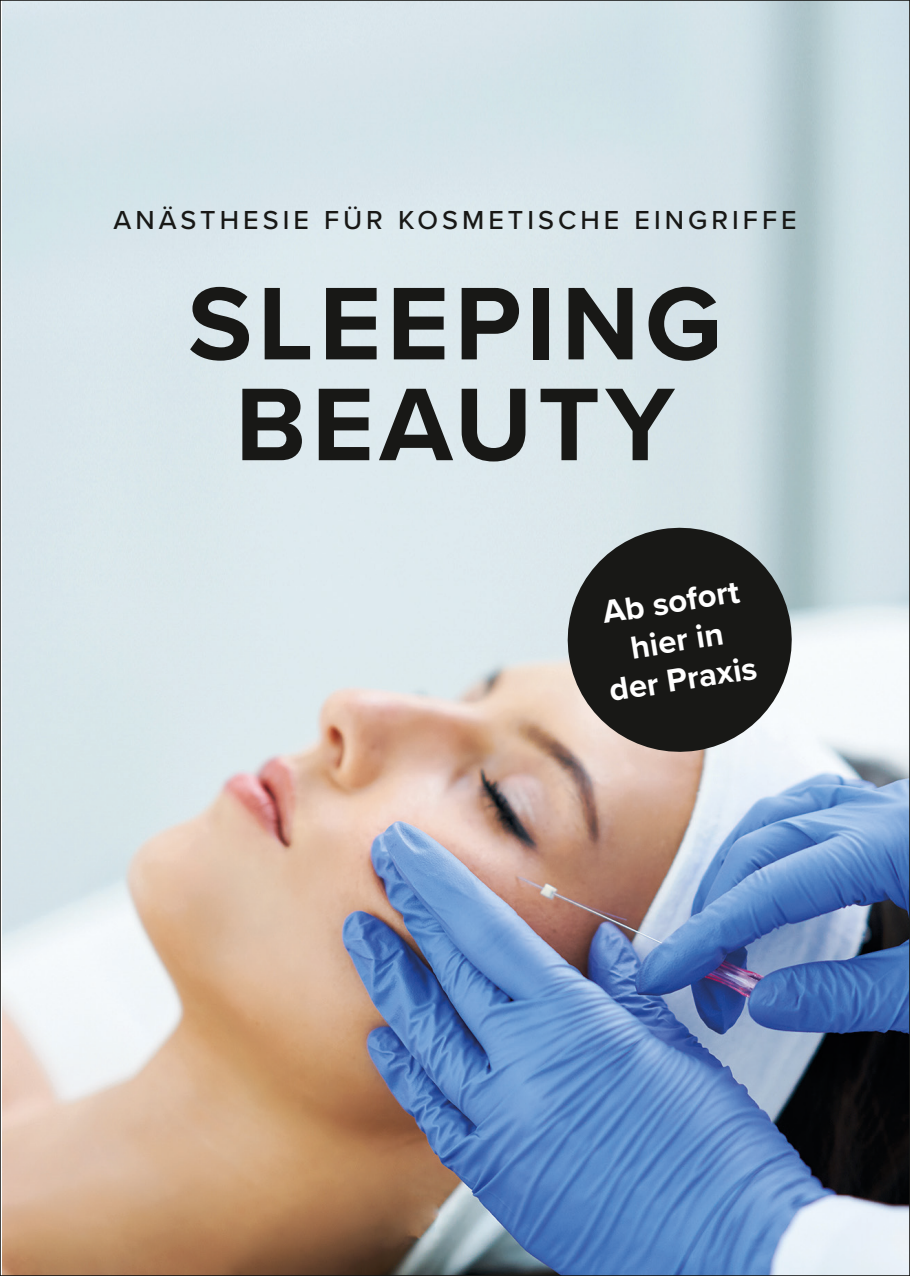
<style>
.page{position:relative;width:910px;height:1276px;background:#fff}
.page>*{position:absolute;margin:0;border:0;box-sizing:border-box;transform-origin:0 0}
.t1{font:700 107.1px/100.8px "Proxima Nova";letter-spacing:.05em;color:#181816;text-align:center}
.t2{font:700 33px/39px "Proxima Nova";color:#fff;text-align:center}
.t3{font:500 27px "Proxima Nova";letter-spacing:.15em;color:#181816}
</style>
<div class="page">
<img style="left:2px;top:2px;width:906px;height:1272px">
<svg style="left:559px;top:519px;width:241px;height:241px;background:#575857"></svg>
<p class="t3" style="left:113px;top:200px;width:685px">ANÄSTHESIE FÜR KOSMETISCHE EINGRIFFE</p>
<h1 class="t1" style="left:188px;top:271px;width:536px">SLEEPING<br>BEAUTY</h1>
<p class="t2" style="left:594px;top:593px;width:151px;rotate:-9deg">Ab sofort hier in der Praxis</p>
</div>
